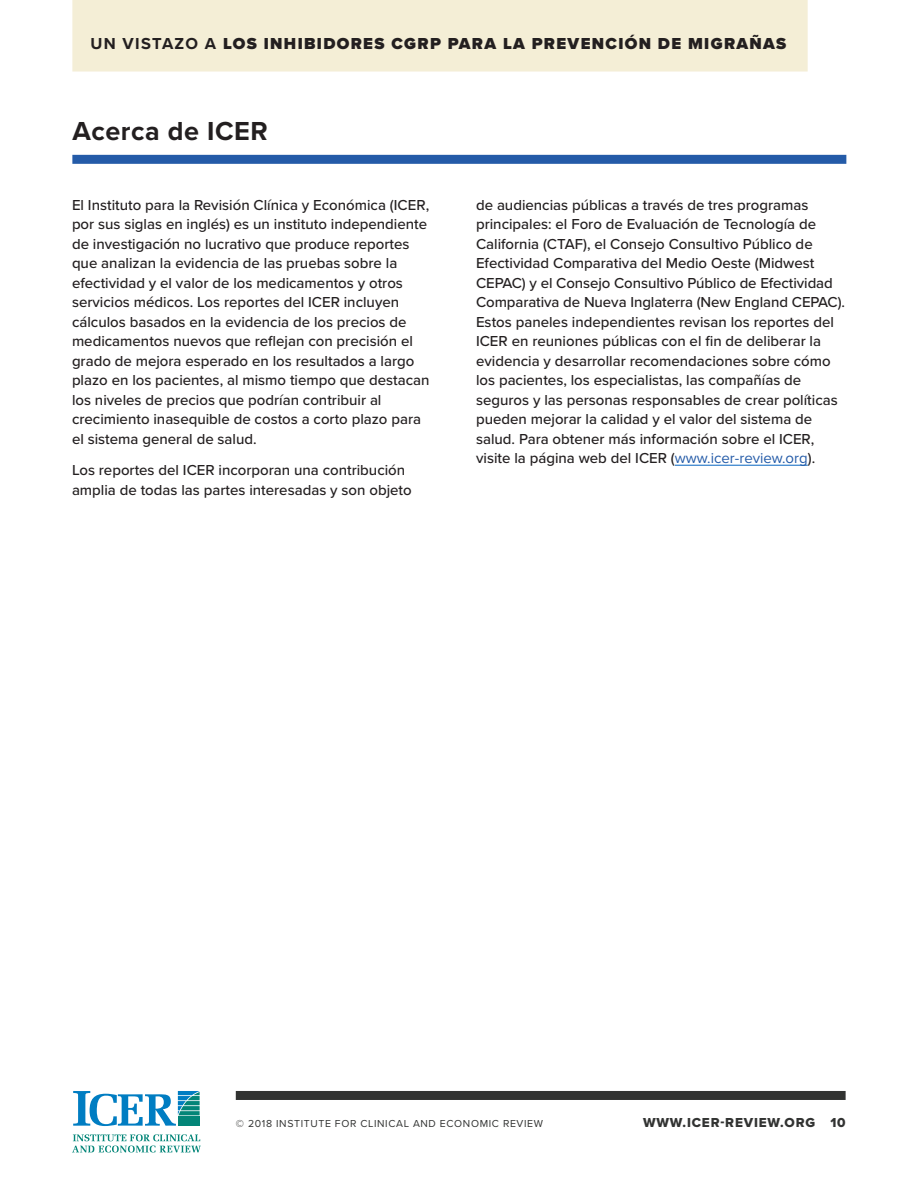
<style>
.page{position:relative;width:918px;height:1188px;background:#fff}
.page>*{position:absolute;margin:0;border:0;box-sizing:border-box;transform-origin:0 0}
.Header1{font:700 27px "Proxima Nova";letter-spacing:.02em;color:#231f20}
.t1{font:900 16.5px "Proxima Nova";letter-spacing:.08em;color:#231f20}
.Body{font:500 15px/19.5px "Proxima Nova";color:#231f20}
.t2{font:13.5px "Proxima Nova Extrabld";letter-spacing:.06em;color:#323332}
.t3{font:10.5px "Proxima Nova";letter-spacing:.06em;color:#323332}
.s1{font-weight:700}
.s2{font-weight:400;color:#245ba8}
</style>
<div class="page">
<div style="left:236px;top:1091px;width:610px;height:9px;background:#323332"></div>
<div style="left:72px;top:0;width:736px;height:72px;background:#f4eed6"></div>
<svg style="left:72px;top:1134px;width:129px;height:18px"></svg>
<svg style="left:73px;top:1091px;width:127px;height:35px"></svg>
<div style="left:72px;top:155px;width:774px;height:9px;background:#245ba8"></div>
<hr style="left:675px;top:465px;width:133px;height:1px;background:#0563c1">
<p class="t1" style="left:90px;top:34px;width:698px"><span class="s1">UN VISTAZO A</span> LOS INHIBIDORES CGRP PARA LA PREVENCIÓN DE MIGRAÑAS</p>
<p class="Header1" style="left:72px;top:115px;width:197px">Acerca de ICER</p>
<p class="Body" style="left:72px;top:195px;width:359px">El Instituto para la Revisión Clínica y Económica (ICER, por sus siglas en inglés) es un instituto independiente de investigación no lucrativo que produce reportes que analizan la evidencia de las pruebas sobre la efectividad y el valor de los medicamentos y otros servicios médicos. Los reportes del ICER incluyen cálculos basados en la evidencia de los precios de medicamentos nuevos que reflejan con precisión el grado de mejora esperado en los resultados a largo plazo en los pacientes, al mismo tiempo que destacan los niveles de precios que podrían contribuir al crecimiento inasequible de costos a corto plazo para el sistema general de salud.</p>
<p class="Body" style="left:72px;top:461px;width:341px">Los reportes del ICER incorporan una contribución amplia de todas las partes interesadas y son objeto</p>
<p class="Body" style="left:476px;top:195px;width:371px">de audiencias públicas a través de tres programas principales: el Foro de Evaluación de Tecnología de California (CTAF), el Consejo Consultivo Público de Efectividad Comparativa del Medio Oeste (Midwest CEPAC) y el Consejo Consultivo Público de Efectividad Comparativa de Nueva Inglaterra (New England CEPAC).<br>Estos paneles independientes revisan los reportes del ICER en reuniones públicas con el fin de deliberar la evidencia y desarrollar recomendaciones sobre cómo los pacientes, los especialistas, las compañías de seguros y las personas responsables de crear políticas pueden mejorar la calidad y el valor del sistema de salud. Para obtener más información sobre el ICER, visite la página web del ICER (<span class="s2">www.icer-review.org</span>).</p>
<p class="t3" style="left:236px;top:1117px;width:309px">© 2018 INSTITUTE FOR CLINICAL AND ECONOMIC REVIEW</p>
<p class="t2" style="left:643px;top:1114px;width:204px">WWW.ICER-REVIEW.ORG 10</p>
</div>
